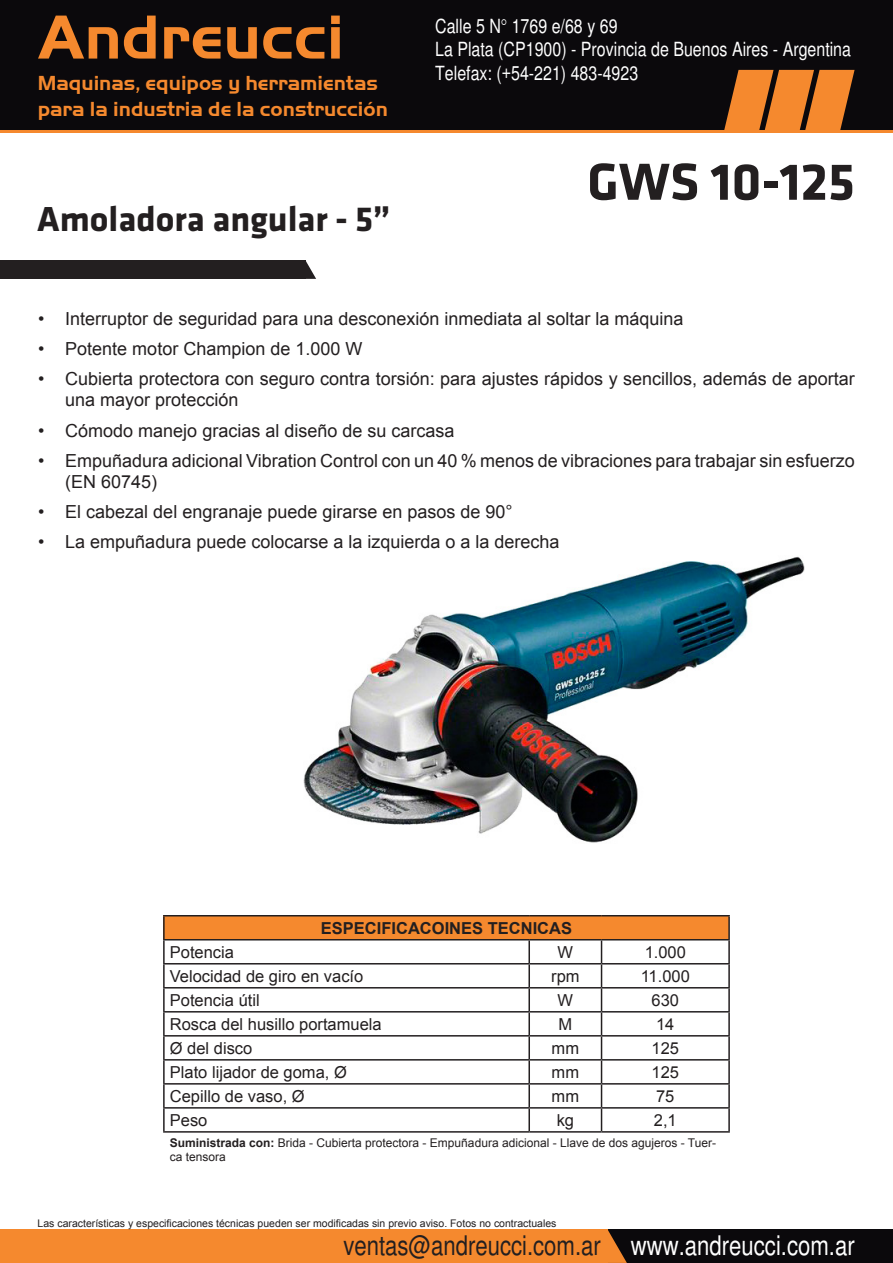
<style>
.page{position:relative;width:893px;height:1263px;background:#fff}
.page>*{position:absolute;margin:0;border:0;box-sizing:border-box;transform-origin:0 0}
.t1{font:700 64.5px "Handel Got D";color:#f5892e}
.t2{font:700 54px "Klavika";color:#231f20}
.t3{font:700 36px "Klavika";color:#231f20}
.t4{font:condensed 27px "Helvetica";color:#231f20}
.t5{font:condensed 27px "Helvetica";color:#fff}
.t6{font:700 21px "Handel Got D";color:#f5892e}
.t7{font:condensed 19.5px "Helvetica";color:#fff}
.t8{font:18px/21.6px "Arial";color:#231f20}
.t9{font:16.5px "Arial";color:#231f20}
.t10{font:700 16.5px "Arial";color:#231f20}
.t11{font:12px/14.4px "Arial";color:#231f20}
.t12{font:10.5px "Arial";color:#231f20}
.s1{font-weight:700}
</style>
<div class="page">
<img style="left:303px;top:556px;width:502px;height:287px">
<div style="left:164px;top:916px;width:565px;height:24px;background:#f5892e"></div>
<hr style="left:163px;top:915px;width:366px;height:1px;background:#231f20">
<hr style="left:163px;top:916px;width:2px;height:23px;background:#231f20">
<hr style="left:529px;top:915px;width:72px;height:1px;background:#231f20">
<hr style="left:601px;top:915px;width:129px;height:1px;background:#231f20">
<hr style="left:728px;top:916px;width:2px;height:23px;background:#231f20">
<hr style="left:163px;top:939px;width:366px;height:1px;background:#231f20">
<hr style="left:163px;top:940px;width:2px;height:23px;background:#231f20">
<hr style="left:529px;top:939px;width:72px;height:1px;background:#231f20">
<hr style="left:528px;top:940px;width:2px;height:23px;background:#231f20">
<hr style="left:601px;top:939px;width:129px;height:1px;background:#231f20">
<hr style="left:728px;top:940px;width:2px;height:23px;background:#231f20">
<hr style="left:163px;top:963px;width:366px;height:1px;background:#231f20">
<hr style="left:163px;top:964px;width:2px;height:23px;background:#231f20">
<hr style="left:529px;top:963px;width:72px;height:1px;background:#231f20">
<hr style="left:528px;top:964px;width:2px;height:23px;background:#231f20">
<hr style="left:601px;top:963px;width:129px;height:1px;background:#231f20">
<hr style="left:728px;top:964px;width:2px;height:23px;background:#231f20">
<hr style="left:163px;top:987px;width:366px;height:1px;background:#231f20">
<hr style="left:163px;top:988px;width:2px;height:23px;background:#231f20">
<hr style="left:529px;top:987px;width:72px;height:1px;background:#231f20">
<hr style="left:528px;top:988px;width:2px;height:23px;background:#231f20">
<hr style="left:601px;top:987px;width:129px;height:1px;background:#231f20">
<hr style="left:728px;top:988px;width:2px;height:23px;background:#231f20">
<hr style="left:163px;top:1011px;width:366px;height:1px;background:#231f20">
<hr style="left:163px;top:1012px;width:2px;height:23px;background:#231f20">
<hr style="left:529px;top:1011px;width:72px;height:1px;background:#231f20">
<hr style="left:528px;top:1012px;width:2px;height:23px;background:#231f20">
<hr style="left:601px;top:1011px;width:129px;height:1px;background:#231f20">
<hr style="left:728px;top:1012px;width:2px;height:23px;background:#231f20">
<hr style="left:163px;top:1035px;width:366px;height:1px;background:#231f20">
<hr style="left:163px;top:1036px;width:2px;height:23px;background:#231f20">
<hr style="left:529px;top:1035px;width:72px;height:1px;background:#231f20">
<hr style="left:528px;top:1036px;width:2px;height:23px;background:#231f20">
<hr style="left:601px;top:1035px;width:129px;height:1px;background:#231f20">
<hr style="left:728px;top:1036px;width:2px;height:23px;background:#231f20">
<hr style="left:163px;top:1059px;width:366px;height:1px;background:#231f20">
<hr style="left:163px;top:1060px;width:2px;height:23px;background:#231f20">
<hr style="left:529px;top:1059px;width:72px;height:1px;background:#231f20">
<hr style="left:528px;top:1060px;width:2px;height:23px;background:#231f20">
<hr style="left:601px;top:1059px;width:129px;height:1px;background:#231f20">
<hr style="left:728px;top:1060px;width:2px;height:23px;background:#231f20">
<hr style="left:163px;top:1083px;width:366px;height:1px;background:#231f20">
<hr style="left:163px;top:1084px;width:2px;height:23px;background:#231f20">
<hr style="left:529px;top:1083px;width:72px;height:1px;background:#231f20">
<hr style="left:528px;top:1084px;width:2px;height:23px;background:#231f20">
<hr style="left:601px;top:1083px;width:129px;height:1px;background:#231f20">
<hr style="left:728px;top:1084px;width:2px;height:23px;background:#231f20">
<hr style="left:163px;top:1107px;width:366px;height:1px;background:#231f20">
<hr style="left:163px;top:1108px;width:2px;height:23px;background:#231f20">
<hr style="left:529px;top:1107px;width:72px;height:1px;background:#231f20">
<hr style="left:528px;top:1108px;width:2px;height:23px;background:#231f20">
<hr style="left:601px;top:1107px;width:129px;height:1px;background:#231f20">
<svg style="left:601px;top:940px;width:1px;height:191px"></svg>
<hr style="left:728px;top:1108px;width:2px;height:23px;background:#231f20">
<hr style="left:163px;top:1131px;width:366px;height:1px;background:#231f20">
<hr style="left:529px;top:1131px;width:72px;height:1px;background:#231f20">
<hr style="left:601px;top:1131px;width:129px;height:1px;background:#231f20">
<div style="left:600px;top:1230px;width:293px;height:33px;background:#0b090c"></div>
<div style="left:0;top:1230px;width:608px;height:33px;background:#f5892e"></div>
<svg style="left:608px;top:1230px;width:19px;height:33px"></svg>
<div style="left:0;top:261px;width:306px;height:18px;background:#231f20"></div>
<svg style="left:306px;top:261px;width:10px;height:18px"></svg>
<div style="left:0;top:0;width:893px;height:131px;background:#0b090c"></div>
<svg style="left:724px;top:70px;width:130px;height:60px"></svg>
<hr style="left:0;top:130px;width:893px;height:2px;background:#f5892e">
<p class="t1" style="left:38px;top:1px;width:308px">Andreucci</p>
<p class="t6" style="left:38px;top:71px;width:342px">Maquinas, equipos y herramientas</p>
<p class="t6" style="left:38px;top:97px;width:352px">para la industria de la construcción</p>
<p class="t3" style="left:37px;top:199px;width:355px">Amoladora angular - 5”</p>
<p class="t7" style="left:435px;top:15px;width:184px">Calle 5 N° 1769 e/68 y 69</p>
<p class="t7" style="left:435px;top:38px;width:417px">La Plata (CP1900) - Provincia de Buenos Aires - Argentina</p>
<p class="t7" style="left:435px;top:61px;width:205px">Telefax: (+54-221) 483-4923</p>
<p class="t2" style="left:587px;top:152px;width:269px">GWS 10-125</p>
<p class="t8" style="left:38px;top:308px;width:647px">• Interruptor de seguridad para una desconexión inmediata al soltar la máquina</p>
<p class="t8" style="left:38px;top:338px;width:326px">• Potente motor Champion de 1.000 W</p>
<p class="t8" style="left:65px;top:368px;width:791px;text-indent:-27px">• Cubierta protectora con seguro contra torsión: para ajustes rápidos y sencillos, además de aportar una mayor protección</p>
<p class="t8" style="left:38px;top:420px;width:418px">• Cómodo manejo gracias al diseño de su carcasa</p>
<p class="t8" style="left:65px;top:450px;width:791px;text-indent:-27px">• Empuñadura adicional Vibration Control con un 40 % menos de vibraciones para trabajar sin esfuerzo (EN 60745)</p>
<p class="t8" style="left:38px;top:501px;width:476px">• El cabezal del engranaje puede girarse en pasos de 90°</p>
<p class="t8" style="left:38px;top:531px;width:523px">• La empuñadura puede colocarse a la izquierda o a la derecha</p>
<p class="t10" style="left:321px;top:917px;width:253px">ESPECIFICACOINES TECNICAS</p>
<p class="t9" style="left:170px;top:941px;width:66px">Potencia</p>
<p class="t9" style="left:558px;top:941px;width:17px">W</p>
<p class="t9" style="left:645px;top:941px;width:43px">1.000</p>
<p class="t9" style="left:170px;top:965px;width:195px">Velocidad de giro en vacío</p>
<p class="t9" style="left:551px;top:965px;width:30px">rpm</p>
<p class="t9" style="left:641px;top:965px;width:51px">11.000</p>
<p class="t9" style="left:170px;top:989px;width:91px">Potencia útil</p>
<p class="t9" style="left:558px;top:989px;width:17px">W</p>
<p class="t9" style="left:652px;top:989px;width:29px">630</p>
<p class="t9" style="left:170px;top:1013px;width:213px">Rosca del husillo portamuela</p>
<p class="t9" style="left:558px;top:1013px;width:15px">M</p>
<p class="t9" style="left:656px;top:1013px;width:20px">14</p>
<p class="t9" style="left:170px;top:1037px;width:84px">Ø del disco</p>
<p class="t9" style="left:552px;top:1037px;width:29px">mm</p>
<p class="t9" style="left:652px;top:1037px;width:29px">125</p>
<p class="t9" style="left:170px;top:1061px;width:178px">Plato lijador de goma, Ø</p>
<p class="t9" style="left:552px;top:1061px;width:29px">mm</p>
<p class="t9" style="left:652px;top:1061px;width:29px">125</p>
<p class="t9" style="left:170px;top:1085px;width:136px">Cepillo de vaso, Ø</p>
<p class="t9" style="left:552px;top:1085px;width:29px">mm</p>
<p class="t9" style="left:656px;top:1085px;width:20px">75</p>
<p class="t9" style="left:170px;top:1109px;width:39px">Peso</p>
<p class="t9" style="left:557px;top:1109px;width:19px">kg</p>
<p class="t9" style="left:654px;top:1109px;width:24px">2,1</p>
<p class="t11" style="left:170px;top:1135px;width:548px"><span class="s1">Suministrada con:</span> Brida - Cubierta protectora - Empuñadura adicional - Llave de dos agujeros - Tuer&shy;ca tensora</p>
<p class="t12" style="left:38px;top:1216px;width:520px">Las características y especificaciones técnicas pueden ser modificadas sin previo aviso. Fotos no contractuales</p>
<p class="t4" style="left:343px;top:1230px;width:259px">ventas@andreucci.com.ar</p>
<p class="t5" style="left:631px;top:1229px;width:225px">www.andreucci.com.ar</p>
</div>
